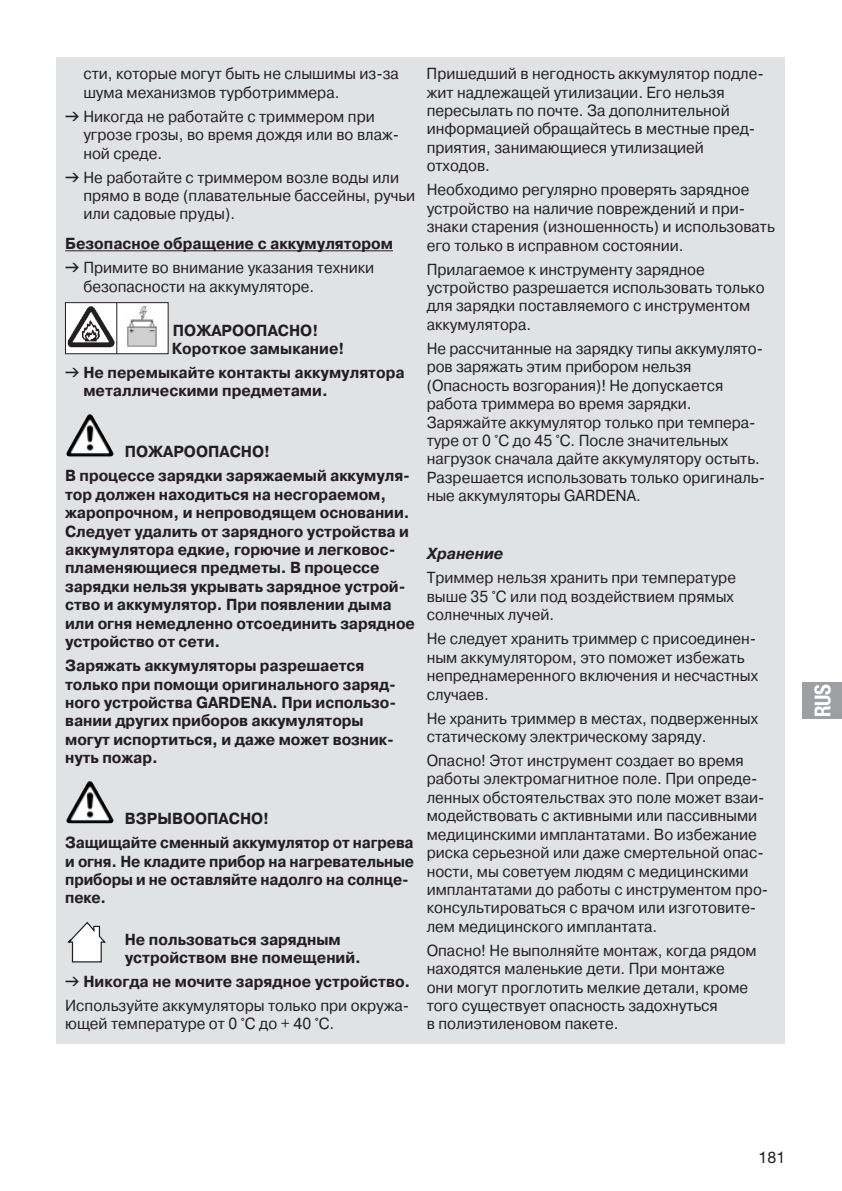
<style>
.page{position:relative;width:842px;height:1191px;background:#fff}
.page>*{position:absolute;margin:0;border:0;box-sizing:border-box;transform-origin:0 0}
.t1{font:22px "GARDENA Pro Bo Cond";color:#fff;scale:.95 1}
.t2{font:16px/18.4px "GARDENA Pro CYR Regular";color:#231f20;scale:.95 1}
.t3{font:16px/18.4px "GARDENA Pro CYR Bold";letter-spacing:-.005em;color:#231f20;scale:.95 1}
.t4{font:16px/18.4px "GARDENA Pro CYR Bold";letter-spacing:-.005em;color:#231f20;scale:.93 1}
.t5{font:16px "GARDENA Pro CYR Bo Ita";color:#231f20;scale:.95 1}
.t6{font:16px "GARDENA Pro";color:#231f20}
.s1{font-family:"Formdruck"}
</style>
<div class="page">
<div style="left:57px;top:57px;width:728px;height:986px;background:#e1e2e4"></div>
<hr style="left:65px;top:250px;width:328px;height:1px;background:#231f20">
<div style="left:65px;top:303px;width:103px;height:51px;background:#fff"></div>
<div style="left:65px;top:302px;width:103px;height:52px;border:1px solid #231f20"></div>
<img style="left:65px;top:302px;width:52px;height:52px">
<img style="left:127px;top:305px;width:30px;height:42px">
<img style="left:68px;top:414px;width:21px;height:36px">
<img style="left:68px;top:781px;width:21px;height:36px">
<svg style="left:67px;top:921px;width:39px;height:42px"></svg>
<div style="left:802px;top:682px;width:40px;height:36px;background:#9d9fa2"></div>
<p class="t2" style="left:83px;top:65px;width:334px">сти, которые могут быть не слышимы из-за шума механизмов турботриммера.</p>
<p class="t2" style="left:83px;top:107px;width:334px;text-indent:-18px"><span class="s1">v</span> Никогда не работайте с триммером при угрозе грозы, во время дождя или во влаж&shy;ной среде.</p>
<p class="t2" style="left:83px;top:168px;width:351px;text-indent:-18px"><span class="s1">v</span> Не работайте с триммером возле воды или прямо в воде (плавательные бассейны, ручьи или садовые пруды).</p>
<p class="t3" style="left:65px;top:235px;width:346px">Безопасное обращение с аккумулятором</p>
<p class="t2" style="left:83px;top:259px;width:308px;text-indent:-18px"><span class="s1">v</span> Примите во внимание указания техники безопасности на аккумуляторе.</p>
<p class="t3" style="left:172px;top:321px;width:183px">ПОЖАРООПАСНО!<br>Короткое замыкание!</p>
<p class="t3" style="left:83px;top:363px;width:340px;text-indent:-18px"><span class="s1">v</span> Не перемыкайте контакты аккумулятора металлическими предметами.</p>
<p class="t3" style="left:65px;top:440px;width:365px;line-height:24px;text-indent:60px">ПОЖАРООПАСНО!<br>В процессе зарядки заряжаемый аккумуля-</p>
<p class="t3" style="left:65px;top:485px;width:370px">тор должен находиться на несгораемом, жаропрочном, и непроводящем основании.<br>Следует удалить от зарядного устройства и аккумулятора едкие, горючие и легковос&shy;пламеняющиеся предметы. В процессе зарядки нельзя укрывать зарядное устрой&shy;ство и аккумулятор. При появлении дыма или огня немедленно отсоединить зарядное устройство от сети.</p>
<p class="t3" style="left:65px;top:656px;width:347px">Заряжать аккумуляторы разрешается только при помощи оригинального заряд&shy;ного устройства GARDENA. При использо&shy;вании других приборов аккумуляторы могут испортиться, и даже может возник&shy;нуть пожар.</p>
<p class="t3" style="left:65px;top:806px;width:368px;line-height:24px;text-indent:60px">ВЗРЫВООПАСНО!<br>Защищайте сменный аккумулятор от нагрева</p>
<p class="t4" style="left:65px;top:852px;width:377px">и огня. Не кладите прибор на нагревательные приборы и не оставляйте надолго на солнце&shy;пеке.</p>
<p class="t3" style="left:125px;top:930px;width:250px">Не пользоваться зарядным устройством вне помещений.</p>
<p class="t3" style="left:65px;top:972px;width:365px"><span class="s1">v</span> Никогда не мочите зарядное устройство.</p>
<p class="t2" style="left:65px;top:996px;width:364px">Используйте аккумуляторы только при окружа&shy;ющей температуре от 0 °C до + 40 °C.</p>
<p class="t2" style="left:427px;top:65px;width:356px">Пришедший в негодность аккумулятор подле&shy;жит надлежащей утилизации. Его нельзя пересылать по почте. За дополнительной информацией обращайтесь в местные пред&shy;приятия, занимающиеся утилизацией отходов.</p>
<p class="t2" style="left:427px;top:181px;width:368px">Необходимо регулярно проверять зарядное устройство на наличие повреждений и при&shy;знаки старения (изношенность) и использовать его только в исправном состоянии.</p>
<p class="t2" style="left:427px;top:260px;width:357px">Прилагаемое к инструменту зарядное устройство разрешается использовать только для зарядки поставляемого с инструментом аккумулятора.</p>
<p class="t2" style="left:427px;top:339px;width:358px">Не рассчитанные на зарядку типы аккумулято&shy;ров заряжать этим прибором нельзя (Опасность возгорания)! Не допускается работа триммера во время зарядки.<br>Заряжайте аккумулятор только при темпера&shy;туре от 0 °C до 45 °C. После значительных нагрузок сначала дайте аккумулятору остыть.<br>Разрешается использовать только оригиналь&shy;ные аккумуляторы GARDENA.</p>
<p class="t5" style="left:427px;top:545px;width:82px">Хранение</p>
<p class="t2" style="left:427px;top:569px;width:327px">Триммер нельзя хранить при температуре выше 35 °C или под воздействием прямых солнечных лучей.</p>
<p class="t2" style="left:427px;top:629px;width:350px">Не следует хранить триммер с присоединен&shy;ным аккумулятором, это поможет избежать непреднамеренного включения и несчастных случаев.</p>
<p class="t2" style="left:427px;top:709px;width:350px">Не хранить триммер в местах, подверженных статическому электрическому заряду.</p>
<p class="t2" style="left:427px;top:751px;width:361px">Опасно! Этот инструмент создает во время работы электромагнитное поле. При опреде&shy;ленных обстоятельствах это поле может взаи&shy;модействовать с активными или пассивными медицинскими имплантатами. Во избежание риска серьезной или даже смертельной опас&shy;ности, мы советуем людям с медицинскими имплантатами до работы с инструментом про&shy;консультироваться с врачом или изготовите&shy;лем медицинского имплантата.</p>
<p class="t2" style="left:427px;top:941px;width:349px">Опасно! Не выполняйте монтаж, когда рядом находятся маленькие дети. При монтаже<br>они могут проглотить мелкие детали, кроме того существует опасность задохнуться<br>в полиэтиленовом пакете.</p>
<h1 class="t1" style="left:809px;top:717px;width:37px;rotate:-90deg">RUS</h1>
<p class="t6" style="left:759px;top:1147px;width:28px">181</p>
</div>
